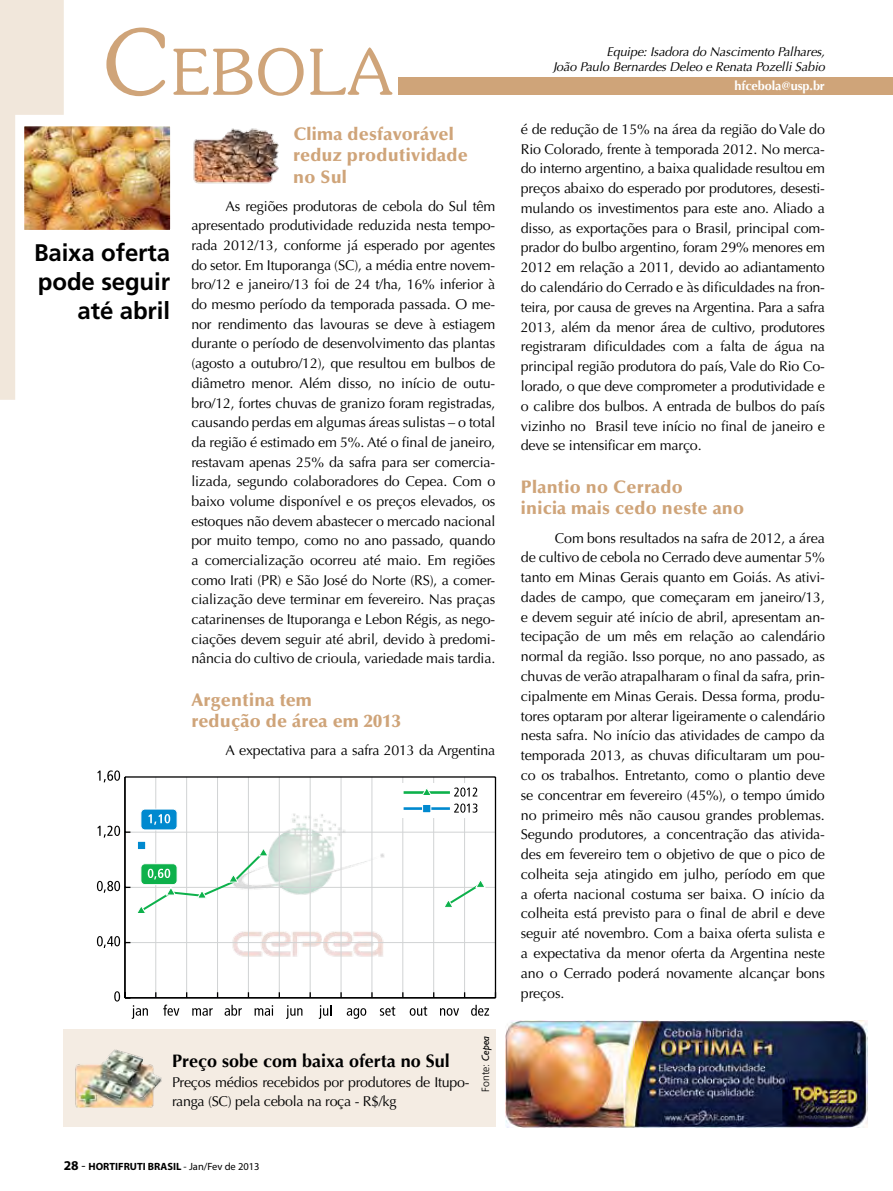
<style>
.page{position:relative;width:893px;height:1191px;background:#fff}
.page>*{position:absolute;margin:0;border:0;box-sizing:border-box;transform-origin:0 0}
.t1{font:300 63px "Souvenir";letter-spacing:.03em;color:#cfa479}
.t2{font:700 24px/28.8px "Frutiger";letter-spacing:-.005em;color:#000;text-align:right}
.t3{font:900 18px/21.1px "Optima";letter-spacing:.015em;color:#cfa479}
.t4{font:700 18px "Optima";color:#000}
.t5{font:14.25px/19.8px "Optima";letter-spacing:-.015em;color:#000;text-align:justify}
.t6{font:italic 12.75px/15px "Optima";letter-spacing:-.01em;color:#000;text-align:right}
.t7{font:700 12.75px "Optima";letter-spacing:-.01em;color:#fff}
.t8{font:700 10.5px "Myriad";color:#000}
.t9{font:300 10.5px "Frutiger";color:#000}
.s1{font-size:90px}
.s2{font-family:"Humanist 521 BT";font-weight:400;font-style:italic}
.s3{font-size:13.5px}
.s4{font-weight:400;font-size:13.5px}
.s5{font-weight:400}
</style>
<div class="page">
<img style="left:193px;top:128px;width:86px;height:56px">
<img style="left:227px;top:811px;width:164px;height:149px">
<hr style="left:186px;top:777px;width:1px;height:220px;background:#d1d3d4">
<hr style="left:217px;top:777px;width:1px;height:220px;background:#d1d3d4">
<hr style="left:248px;top:777px;width:1px;height:220px;background:#d1d3d4">
<hr style="left:279px;top:777px;width:1px;height:220px;background:#d1d3d4">
<hr style="left:310px;top:777px;width:1px;height:220px;background:#d1d3d4">
<hr style="left:156px;top:777px;width:1px;height:220px;background:#d1d3d4">
<hr style="left:341px;top:777px;width:1px;height:220px;background:#d1d3d4">
<hr style="left:372px;top:777px;width:1px;height:220px;background:#d1d3d4">
<hr style="left:403px;top:777px;width:1px;height:220px;background:#d1d3d4">
<hr style="left:433px;top:777px;width:1px;height:220px;background:#d1d3d4">
<hr style="left:464px;top:777px;width:1px;height:220px;background:#d1d3d4">
<hr style="left:125px;top:887px;width:370px;height:1px;background:#d1d3d4">
<hr style="left:125px;top:942px;width:370px;height:1px;background:#d1d3d4">
<hr style="left:125px;top:832px;width:370px;height:1px;background:#d1d3d4">
<hr style="left:125px;top:776px;width:370px;height:1px;background:#000">
<hr style="left:495px;top:777px;width:1px;height:220px;background:#000">
<hr style="left:125px;top:997px;width:370px;height:1px;background:#000">
<hr style="left:124px;top:777px;width:2px;height:220px;background:#000">
<svg style="left:163px;top:1004px;width:16px;height:11px"></svg>
<svg style="left:192px;top:1008px;width:21px;height:7px"></svg>
<svg style="left:225px;top:1004px;width:17px;height:11px"></svg>
<svg style="left:255px;top:1005px;width:18px;height:10px"></svg>
<svg style="left:286px;top:1005px;width:16px;height:13px"></svg>
<svg style="left:319px;top:1005px;width:12px;height:13px"></svg>
<svg style="left:347px;top:1008px;width:19px;height:10px"></svg>
<svg style="left:380px;top:1006px;width:15px;height:9px"></svg>
<svg style="left:410px;top:1006px;width:17px;height:9px"></svg>
<svg style="left:440px;top:1008px;width:19px;height:7px"></svg>
<svg style="left:471px;top:1004px;width:18px;height:11px"></svg>
<svg style="left:114px;top:991px;width:34px;height:27px"></svg>
<svg style="left:97px;top:936px;width:33px;height:12px"></svg>
<svg style="left:97px;top:881px;width:33px;height:11px"></svg>
<svg style="left:97px;top:770px;width:23px;height:12px"></svg>
<svg style="left:97px;top:825px;width:33px;height:12px"></svg>
<div style="left:141px;top:809px;width:36px;height:21px;background:#0089cf;border-radius:4px"></div>
<div style="left:141px;top:808px;width:36px;height:22px;border:1px solid #fff;border-radius:4px"></div>
<svg style="left:148px;top:814px;width:22px;height:10px"></svg>
<div style="left:398px;top:783px;width:87px;height:35px;background:#fff"></div>
<hr style="left:404px;top:791px;width:46px;height:3px;background:#0db14b">
<svg style="left:454px;top:787px;width:23px;height:9px"></svg>
<hr style="left:404px;top:807px;width:46px;height:3px;background:#0089cf">
<div style="left:422px;top:804px;width:9px;height:9px;background:#0089cf;border:1px solid #fff"></div>
<svg style="left:454px;top:803px;width:23px;height:9px"></svg>
<svg style="left:421px;top:789px;width:11px;height:6px"></svg>
<svg style="left:445px;top:881px;width:41px;height:26px"></svg>
<div style="left:137px;top:841px;width:9px;height:9px;background:#0089cf;border:1px solid #fff"></div>
<svg style="left:137px;top:847px;width:132px;height:67px"></svg>
<div style="left:64px;top:1029px;width:432px;height:98px;background:#f4ece3"></div>
<img style="left:76px;top:1049px;width:86px;height:58px">
<div style="left:399px;top:78px;width:494px;height:17px;background:#cfa479"></div>
<svg style="left:0;top:0;width:64px;height:400px"></svg>
<img style="left:25px;top:127px;width:144px;height:102px">
<div style="left:21px;top:123px;width:152px;height:110px;border:3px solid #fff"></div>
<img style="left:506px;top:1020px;width:361px;height:107px">
<h1 class="t1" style="left:103px;top:34px;width:291px"><span class="s1">C</span>EBOLA</h1>
<h2 class="t2" style="left:34px;top:238px;width:138px">Baixa oferta pode seguir até abril</h2>
<p class="t3" style="left:293px;top:124px;width:176px">Clima desfavorável reduz produtividade no Sul</p>
<p class="t5" style="left:191px;top:196px;width:306px;text-indent:34px">As regiões produtoras de cebola do Sul têm apresentado produtividade reduzida nesta tempo&shy;rada 2012/13, conforme já esperado por agentes do setor. Em Ituporanga (SC), a média entre novem&shy;bro/12 e janeiro/13 foi de 24 t/ha, 16% inferior à do mesmo período da temporada passada. O me&shy;nor rendimento das lavouras se deve à estiagem durante o período de desenvolvimento das plantas (agosto a outubro/12), que resultou em bulbos de diâmetro menor. Além disso, no início de outu&shy;bro/12, fortes chuvas de granizo foram registradas, causando perdas em algumas áreas sulistas – o total da região é estimado em 5%. Até o final de janeiro, restavam apenas 25% da safra para ser comercia&shy;lizada, segundo colaboradores do Cepea. Com o baixo volume disponível e os preços elevados, os estoques não devem abastecer o mercado nacional por muito tempo, como no ano passado, quando a comercialização ocorreu até maio. Em regiões como Irati (PR) e São José do Norte (RS), a comer&shy;cialização deve terminar em fevereiro. Nas praças catarinenses de Ituporanga e Lebon Régis, as nego&shy;ciações devem seguir até abril, devido à predomi&shy;nância do cultivo de crioula, variedade mais tardia.</p>
<p class="t3" style="left:191px;top:689px;width:211px">Argentina tem<br>redução de área em 2013</p>
<p class="t5" style="left:225px;top:740px;width:272px">A expectativa para a safra 2013 da Argentina</p>
<p class="t4" style="left:172px;top:1050px;width:279px">Preço sobe com baixa oferta no Sul</p>
<p class="t5" style="left:172px;top:1072px;width:299px">Preços médios recebidos por produtores de Itupo&shy;ranga (SC) pela cebola na roça - R$/kg</p>
<p class="t9" style="left:479px;top:1091px;width:57px;rotate:-90deg">Fonte: <span class="s2">Cepea</span></p>
<p class="t8" style="left:64px;top:1161px;width:197px"><span class="s3">28</span> <span class="s4">-</span> HORTIFRUTI BRASIL <span class="s5">- Jan/Fev de 2013</span></p>
<p class="t6" style="left:553px;top:44px;width:273px">Equipe: Isadora do Nascimento Palhares,<br>João Paulo Bernardes Deleo e Renata Pozelli Sabio</p>
<p class="t7" style="left:734px;top:78px;width:92px">hfcebola@usp.br</p>
<p class="t5" style="left:521px;top:119px;width:306px">é de redução de 15% na área da região do Vale do Rio Colorado, frente à temporada 2012. No merca&shy;do interno argentino, a baixa qualidade resultou em preços abaixo do esperado por produtores, desesti&shy;mulando os investimentos para este ano. Aliado a disso, as exportações para o Brasil, principal com&shy;prador do bulbo argentino, foram 29% menores em 2012 em relação a 2011, devido ao adiantamento do calendário do Cerrado e às dificuldades na fron&shy;teira, por causa de greves na Argentina. Para a safra 2013, além da menor área de cultivo, produtores registraram dificuldades com a falta de água na principal região produtora do país, Vale do Rio Co&shy;lorado, o que deve comprometer a produtividade e o calibre dos bulbos. A entrada de bulbos do país vizinho no Brasil teve início no final de janeiro e deve se intensificar em março.</p>
<p class="t3" style="left:521px;top:476px;width:225px">Plantio no Cerrado<br>inicia mais cedo neste ano</p>
<p class="t5" style="left:521px;top:528px;width:306px;text-indent:34px">Com bons resultados na safra de 2012, a área de cultivo de cebola no Cerrado deve aumentar 5% tanto em Minas Gerais quanto em Goiás. As ativi&shy;dades de campo, que começaram em janeiro/13, e devem seguir até início de abril, apresentam an&shy;tecipação de um mês em relação ao calendário normal da região. Isso porque, no ano passado, as chuvas de verão atrapalharam o final da safra, prin&shy;cipalmente em Minas Gerais. Dessa forma, produ&shy;tores optaram por alterar ligeiramente o calendário nesta safra. No início das atividades de campo da temporada 2013, as chuvas dificultaram um pou&shy;co os trabalhos. Entretanto, como o plantio deve se concentrar em fevereiro (45%), o tempo úmido no primeiro mês não causou grandes problemas.<br>Segundo produtores, a concentração das ativida&shy;des em fevereiro tem o objetivo de que o pico de colheita seja atingido em julho, período em que a oferta nacional costuma ser baixa. O início da colheita está previsto para o final de abril e deve seguir até novembro. Com a baixa oferta sulista e a expectativa da menor oferta da Argentina neste ano o Cerrado poderá novamente alcançar bons preços.</p>
</div>
